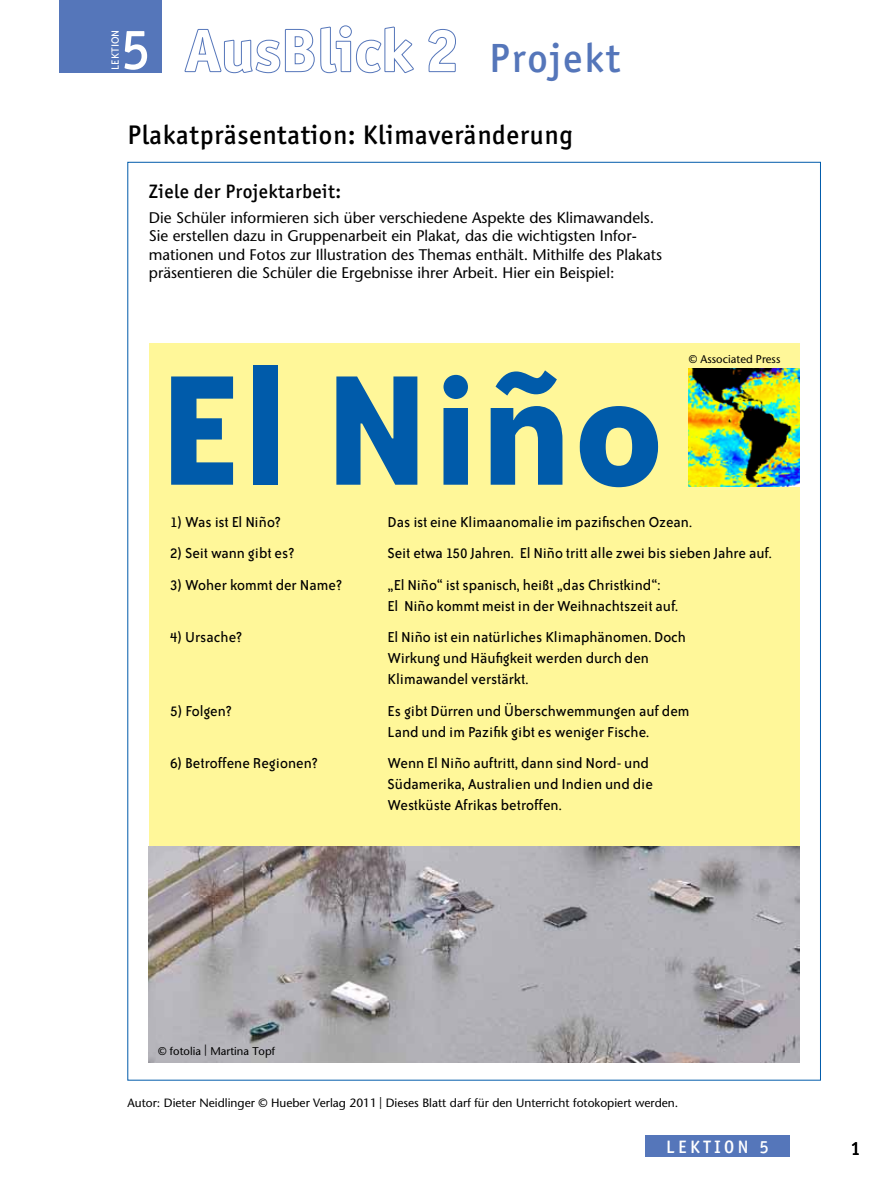
<style>
.page{position:relative;width:893px;height:1191px;background:#fff}
.page>*{position:absolute;margin:0;border:0;box-sizing:border-box;transform-origin:0 0}
.t1{font:700 180px "Bailey Sans ITC";color:#005baa}
.t2{font:500 57px "Officina San ITC";color:#fff}
.t3{font:500 40.95px "Officina San ITC";letter-spacing:.05em;color:#5576ba}
.t4{font:500 27px "Officina San ITC";letter-spacing:.025em;color:#000}
.t5{font:500 19.5px "Officina San ITC";letter-spacing:.025em;color:#000}
.t6{font:500 19.5px "Officina San ITC";letter-spacing:.025em;color:#000;scale:.9 1}
.t7{font:500 18px "Officina San ITC";letter-spacing:.2em;color:#fff}
.t8{font:16.5px/21px "Bailey Sans ITC";color:#000}
.t9{font:16.5px "Bailey Sans ITC";letter-spacing:-.025em;color:#000}
.t10{font:15.3px/18.5px "Stone Sans LT";color:#000}
.t11{font:12px "Stone Sans LT";color:#000}
.t12{font:12px "Bailey Sans ITC";color:#fff}
.t13{font:11.25px "Stone Sans LT";color:#000}
</style>
<div class="page">
<div style="left:59px;top:0;width:103px;height:72px;background:#5576ba"></div>
<svg style="left:185px;top:25px;width:229px;height:48px"></svg>
<svg style="left:428px;top:29px;width:28px;height:43px"></svg>
<div style="left:645px;top:1135px;width:145px;height:22px;background:#5576ba"></div>
<div style="left:149px;top:343px;width:650px;height:719px;background:#fff799"></div>
<img style="left:149px;top:846px;width:650px;height:216px">
<img style="left:689px;top:368px;width:110px;height:118px">
<p class="t12" style="left:109px;top:70px;width:42px;rotate:-90deg">LEKTION</p>
<h2 class="t2" style="left:121px;top:16px;width:30px">5</h2>
<h3 class="t3" style="left:489px;top:34px;width:132px">Projekt</h3>
<h3 class="t4" style="left:128px;top:119px;width:447px">Plakatpräsentation: Klimaveränderung</h3>
<p class="t5" style="left:149px;top:180px;width:194px">Ziele der Projektarbeit:</p>
<p class="t10" style="left:149px;top:208px;width:515px">Die Schüler informieren sich über verschiedene Aspekte des Klimawandels.<br>Sie erstellen dazu in Gruppenarbeit ein Plakat, das die wichtigsten Infor&shy;mationen und Fotos zur Illustration des Themas enthält. Mithilfe des Plakats präsentieren die Schüler die Ergebnisse ihrer Arbeit. Hier ein Beispiel:</p>
<p class="t13" style="left:689px;top:352px;width:93px">© Associated Press</p>
<h1 class="t1" style="left:157px;top:333px;width:509px">El Niño</h1>
<p class="t9" style="left:170px;top:513px;width:112px">1) Was ist El Niño?</p>
<p class="t8" style="left:388px;top:511px;width:306px">Das ist eine Klimaanomalie im pazifischen Ozean.</p>
<p class="t8" style="left:170px;top:543px;width:126px">2) Seit wann gibt es?</p>
<p class="t8" style="left:388px;top:543px;width:386px">Seit etwa 150 Jahren. El Niño tritt alle zwei bis sieben Jahre auf.</p>
<p class="t8" style="left:170px;top:574px;width:174px">3) Woher kommt der Name?</p>
<p class="t8" style="left:388px;top:574px;width:292px">„El Niño“ ist spanisch, heißt „das Christkind“:<br>El Niño kommt meist in der Weihnachtszeit auf.</p>
<p class="t8" style="left:170px;top:627px;width:74px">4) Ursache?</p>
<p class="t8" style="left:388px;top:627px;width:300px">El Niño ist ein natürliches Klimaphänomen. Doch<br>Wirkung und Häufigkeit werden durch den<br>Klimawandel verstärkt.</p>
<p class="t8" style="left:170px;top:700px;width:63px">5) Folgen?</p>
<p class="t8" style="left:388px;top:700px;width:303px">Es gibt Dürren und Überschwemmungen auf dem<br>Land und im Pazifik gibt es weniger Fische.</p>
<p class="t8" style="left:170px;top:753px;width:149px">6) Betroffene Regionen?</p>
<p class="t8" style="left:388px;top:753px;width:267px">Wenn El Niño auftritt, dann sind Nord- und<br>Südamerika, Australien und Indien und die<br>Westküste Afrikas betroffen.</p>
<p class="t13" style="left:158px;top:1044px;width:118px">© fotolia | Martina Topf</p>
<p class="t11" style="left:128px;top:1096px;width:552px">Autor: Dieter Neidlinger © Hueber Verlag 2011 | Dieses Blatt darf für den Unterricht fotokopiert werden.</p>
<p class="t7" style="left:666px;top:1136px;width:104px">LEKTION 5</p>
<p class="t6" style="left:851px;top:1136px;width:11px">1</p>
</div>
